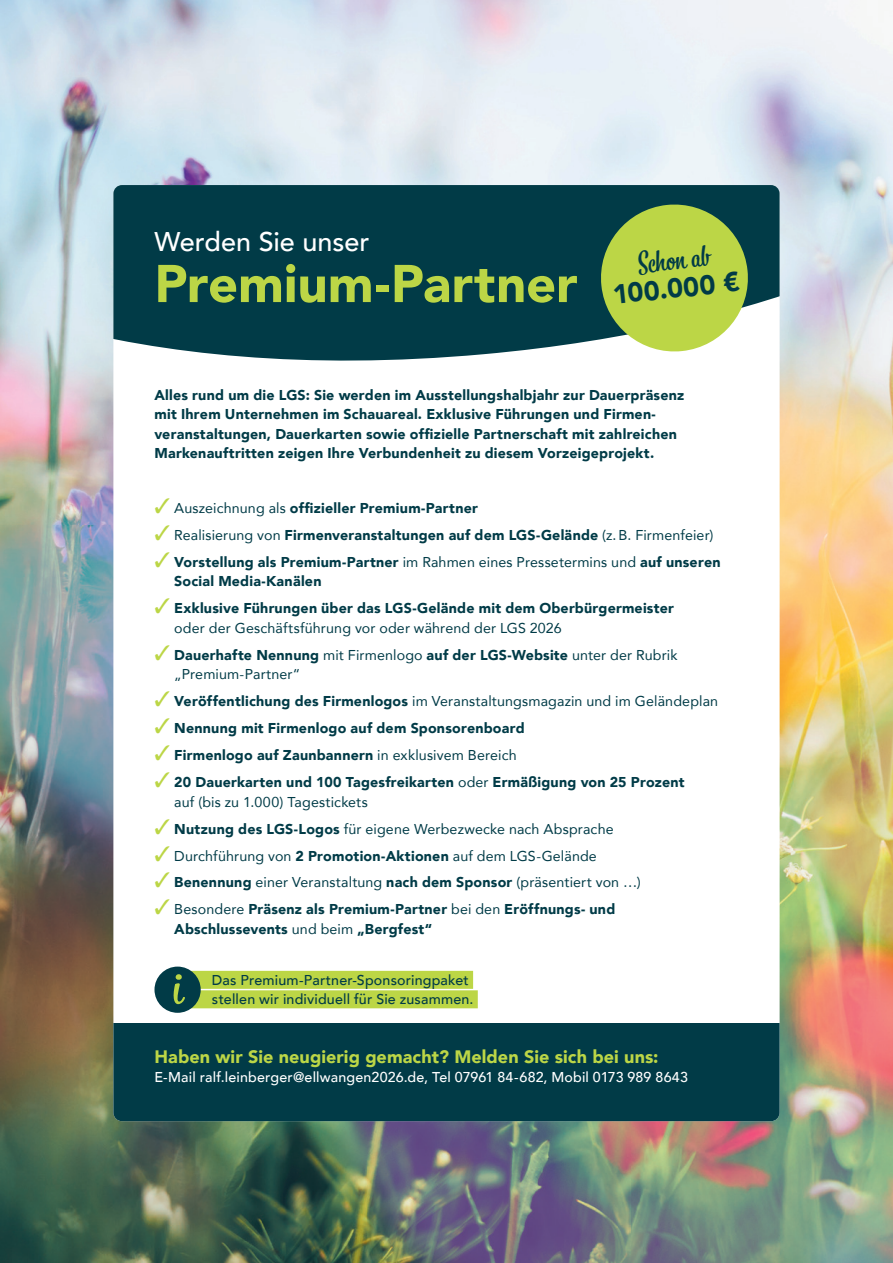
<style>
.page{position:relative;width:893px;height:1263px;background:#fff}
.page>*{position:absolute;margin:0;border:0;box-sizing:border-box;transform-origin:0 0}
.t1{font:900 52.5px "Avenir";color:#bcd646}
.t2{font:28.95px "Bistro Script";color:#013b47}
.t3{font:500 27px "Avenir";color:#fff}
.t4{font:900 27px "Avenir";color:#013b47}
.t5{font:900 18px "Avenir";letter-spacing:.005em;color:#bcd646}
.t6{font:900 14.25px/19.5px "Avenir";letter-spacing:.015em;color:#013b47}
.t7{font:14.25px/19.5px "Avenir";letter-spacing:.01em;color:#013b47}
.t8{font:500 14.25px "Avenir";letter-spacing:.01em;color:#fff}
.t9{font:500 14.25px/19.5px "Avenir";letter-spacing:.015em;color:#013b47}
.s1{color:#bcd646}
.s2{font-weight:400}
.s3{font-weight:900}
</style>
<div class="page">
<img style="left:0;top:0;width:893px;height:1263px">
<div style="left:113px;top:185px;width:667px;height:936px;background:#fff;border-radius:9px"></div>
<div style="left:113px;top:1024px;width:667px;height:97px;background:#013b47"></div>
<svg style="left:113px;top:185px;width:667px;height:185px;background:#20535e"></svg>
<div style="left:166px;top:971px;width:307px;height:18px;background:#bcd646"></div>
<div style="left:166px;top:990px;width:312px;height:18px;background:#bcd646"></div>
<div style="left:154px;top:966px;width:47px;height:47px;background:#013b47;border-radius:50%"></div>
<svg style="left:173px;top:974px;width:12px;height:30px"></svg>
<svg style="left:597px;top:201px;width:155px;height:154px;background:#a0bd59"></svg>
<h3 class="t3" style="left:154px;top:218px;width:217px">Werden Sie unser</h3>
<h1 class="t1" style="left:154px;top:239px;width:425px">Premium-Partner</h1>
<h2 class="t2" style="left:635px;top:245px;width:74px;rotate:-6deg">Schon ab</h2>
<h3 class="t4" style="left:610px;top:272px;width:129px;rotate:-6deg">100.000 €</h3>
<p class="t6" style="left:154px;top:384px;width:531px">Alles rund um die LGS: Sie werden im Ausstellungshalbjahr zur Dauerpräsenz mit Ihrem Unternehmen im Schauareal. Exklusive Führungen und Firmen&shy;veranstaltungen, Dauerkarten sowie offizielle Partnerschaft mit zahlreichen Markenauftritten zeigen Ihre Verbundenheit zu diesem Vorzeigeprojekt.</p>
<p class="t6" style="left:154px;top:498px;width:325px"><span class="s1">✓</span> <span class="s2">Auszeichnung als</span> offizieller Premium-Partner</p>
<p class="t6" style="left:154px;top:525px;width:560px"><span class="s1">✓</span> <span class="s2">Realisierung von</span> Firmenveranstaltungen auf dem LGS-Gelände <span class="s2">(z. B. Firmenfeier)</span></p>
<p class="t6" style="left:174px;top:552px;width:548px;text-indent:-20px"><span class="s1">✓</span> Vorstellung als Premium-Partner <span class="s2">im Rahmen eines Pressetermins und</span> auf unseren<br>Social Media-Kanälen</p>
<p class="t6" style="left:174px;top:598px;width:501px;text-indent:-20px"><span class="s1">✓</span> Exklusive Führungen über das LGS-Gelände mit dem Oberbürgermeister <span class="s2">oder der Geschäftsführung vor oder während der LGS 2026</span></p>
<p class="t7" style="left:174px;top:645px;width:505px;text-indent:-20px"><span class="s1">✓</span> <span class="s3">Dauerhafte Nennung</span> mit Firmenlogo <span class="s3">auf der LGS-Website</span> unter der Rubrik „Premium-Partner“</p>
<p class="t7" style="left:154px;top:691px;width:565px"><span class="s1">✓</span> <span class="s3">Veröffentlichung des Firmenlogos</span> im Veranstaltungsmagazin und im Geländeplan</p>
<p class="t6" style="left:154px;top:718px;width:372px"><span class="s1">✓</span> Nennung mit Firmenlogo auf dem Sponsorenboard</p>
<p class="t6" style="left:154px;top:745px;width:364px"><span class="s1">✓</span> Firmenlogo auf Zaunbannern <span class="s2">in exklusivem Bereich</span></p>
<p class="t6" style="left:174px;top:772px;width:512px;text-indent:-20px"><span class="s1">✓</span> 20 Dauerkarten und 100 Tagesfreikarten <span class="s2">oder</span> Ermäßigung von 25 Prozent <span class="s2">auf (bis zu 1.000) Tagestickets</span></p>
<p class="t7" style="left:154px;top:818px;width:461px"><span class="s1">✓</span> <span class="s3">Nutzung des LGS-Logos</span> für eigene Werbezwecke nach Absprache</p>
<p class="t7" style="left:154px;top:845px;width:444px"><span class="s1">✓</span> Durchführung von <span class="s3">2 Promotion-Aktionen</span> auf dem LGS-Gelände</p>
<p class="t7" style="left:154px;top:872px;width:488px"><span class="s1">✓</span> <span class="s3">Benennung</span> einer Veranstaltung <span class="s3">nach dem Sponsor</span> (präsentiert von …)</p>
<p class="t6" style="left:174px;top:899px;width:442px;text-indent:-20px"><span class="s1">✓</span> <span class="s2">Besondere</span> Präsenz als Premium-Partner <span class="s2">bei den</span> Eröffnungs- und<br>Abschlussevents <span class="s2">und beim</span> „Bergfest“</p>
<p class="t9" style="left:212px;top:969px;width:263px">Das Premium-Partner-Sponsoringpaket stellen wir individuell für Sie zusammen.</p>
<p class="t5" style="left:154px;top:1041px;width:506px">Haben wir Sie neugierig gemacht? Melden Sie sich bei uns:</p>
<p class="t8" style="left:154px;top:1065px;width:535px">E-Mail ralf.leinberger@ellwangen2026.de, Tel 07961 84-682, Mobil 0173 989 8643</p>
</div>
